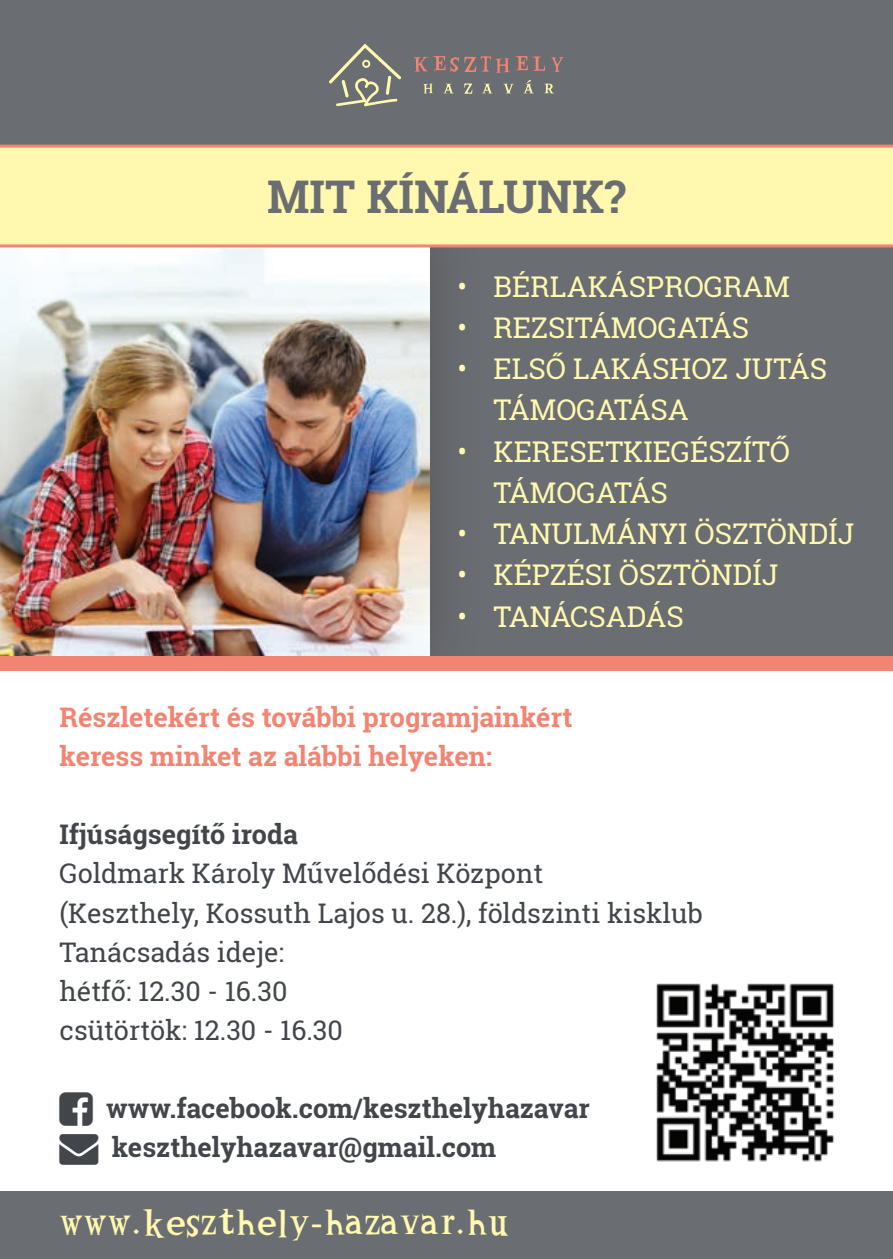
<style>
.page{position:relative;width:893px;height:1259px;background:#fff}
.page>*{position:absolute;margin:0;border:0;box-sizing:border-box;transform-origin:0 0}
.t1{font:700 45px "Roboto Slab";color:#6a6d72}
.t2{font:700 34.8px "Woodcutter Vintage Cartoon";color:#fff8ae}
.t3{font:28.5px/41.1px "Roboto Slab";color:#fff8ae}
.t4{font:27px/39px "Roboto Slab";color:#42464b}
.t5{font:700 27px "Roboto Slab";color:#42464b}
.t6{font:700 27px/39px "Roboto Slab";color:#f48472}
</style>
<div class="page">
<div style="left:0;top:238px;width:893px;height:464px;background:#6a6d72"></div>
<div style="left:0;top:0;width:893px;height:145px;background:#6a6d72"></div>
<div style="left:0;top:174px;width:486px;height:542px;background:#67696e"></div>
<img style="left:0;top:247px;width:429px;height:409px">
<svg style="left:0;top:656px;width:893px;height:536px"></svg>
<svg style="left:329px;top:44px;width:72px;height:62px"></svg>
<svg style="left:423px;top:84px;width:10px;height:9px"></svg>
<svg style="left:444px;top:84px;width:9px;height:9px"></svg>
<svg style="left:464px;top:83px;width:8px;height:11px"></svg>
<svg style="left:483px;top:84px;width:9px;height:9px"></svg>
<svg style="left:503px;top:84px;width:11px;height:9px"></svg>
<svg style="left:544px;top:84px;width:10px;height:10px"></svg>
<svg style="left:524px;top:80px;width:9px;height:13px"></svg>
<svg style="left:413px;top:56px;width:151px;height:17px"></svg>
<div style="left:0;top:1192px;width:893px;height:67px;background:#6a6d72"></div>
<div style="left:0;top:145px;width:893px;height:102px;background:#fff8ae"></div>
<img style="left:645px;top:972px;width:200px;height:200px">
<svg style="left:60px;top:1091px;width:33px;height:34px"></svg>
<h1 class="t1" style="left:267px;top:166px;width:360px">Mit kínálunk?</h1>
<p class="t3" style="left:457px;top:265px;width:332px">• BÉRLAKÁSPROGRAM</p>
<p class="t3" style="left:457px;top:307px;width:293px">• REZSITÁMOGATÁS</p>
<p class="t3" style="left:457px;top:348px;width:31px">• EL</p>
<p class="t3" style="left:457px;top:348px;width:371px;text-indent:71px">SŐ LAKÁSHOZ JUTÁS<br>TÁMOGATÁSA</p>
<p class="t3" style="left:457px;top:430px;width:334px">• KERESETKIEGÉSZÍTŐ<br>TÁMOGATÁS</p>
<p class="t3" style="left:457px;top:513px;width:398px">• TANULMÁNYI ÖSZTÖNDÍJ</p>
<p class="t3" style="left:457px;top:554px;width:322px">• KÉPZÉSI ÖSZTÖNDÍJ</p>
<p class="t3" style="left:457px;top:595px;width:228px">• TANÁCSADÁS</p>
<p class="t6" style="left:60px;top:697px;width:514px">Részletekért és további programjainkért keress minket az alábbi helyeken:</p>
<p class="t5" style="left:60px;top:816px;width:240px">Ifjúságsegítő iroda</p>
<p class="t4" style="left:60px;top:854px;width:645px">GOLDMARK KÁROLY MŰVELŐDÉSI KÖZPONT<br>(KESZTHELY, KOSSUTH LAJOS U. 28.), FÖLDSZINTI KISKLUB<br>TANÁCSADÁS IDEJE:<br>HÉTFŐ: 12.30 - 16.30<br>CSÜTÖRTÖK: 12.30 - 16.30</p>
<p class="t5" style="left:106px;top:1090px;width:485px">www.facebook.com/keszthelyhazavar</p>
<p class="t5" style="left:60px;top:1129px;width:438px">→ keszthelyhazavar@gmail.com</p>
<p class="t2" style="left:60px;top:1204px;width:451px">www.keszthely-hazavar.hu</p>
</div>
